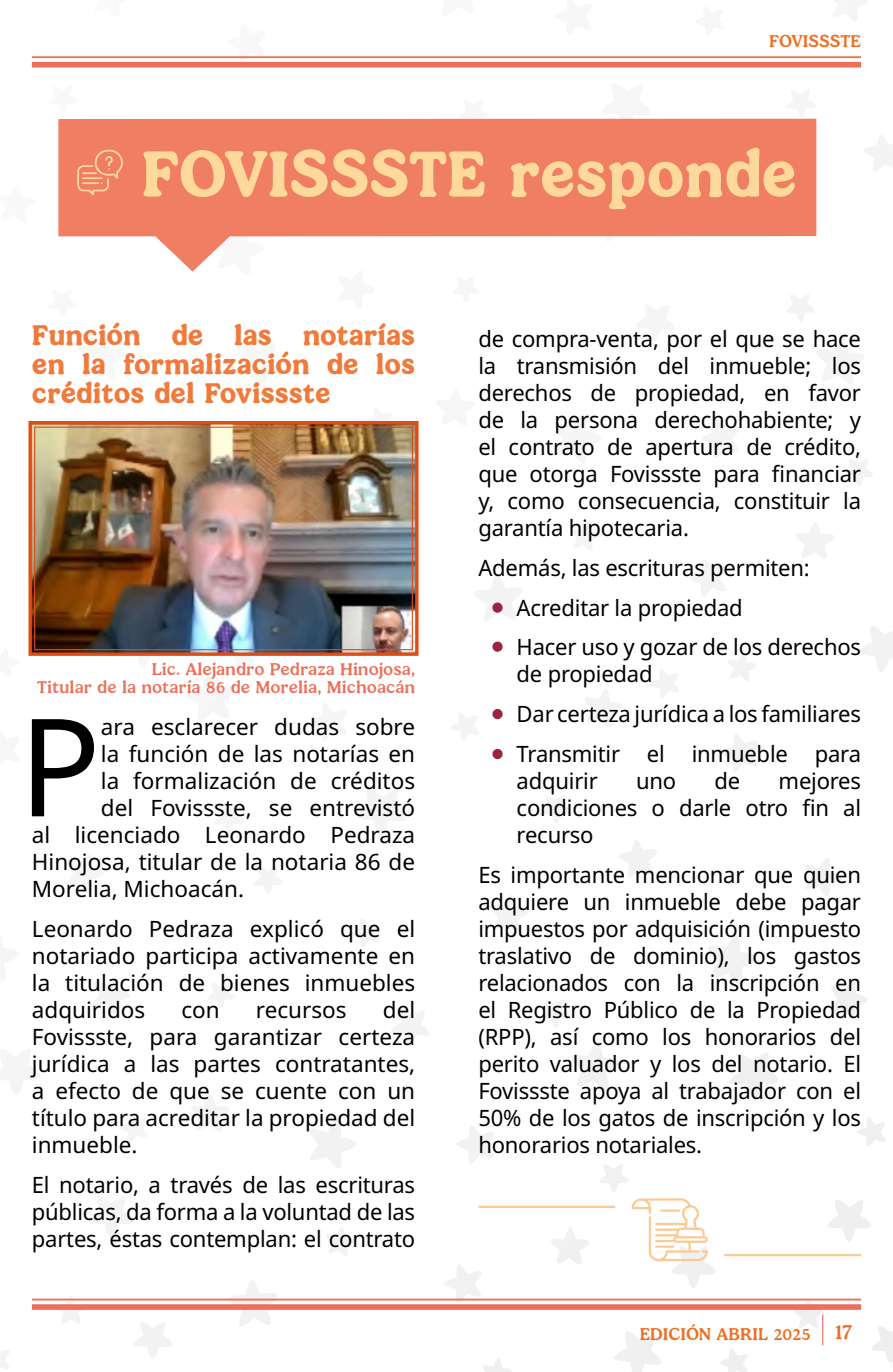
<style>
.page{position:relative;width:893px;height:1372px;background:#fff}
.page>*{position:absolute;margin:0;border:0;box-sizing:border-box;transform-origin:0 0}
.t1{font:135.9px "Noto Sans";color:#000}
.t2{font:700 61.43px "Patria";color:#fed99b}
.t3{font:700 27px/29.2px "Patria";color:#ef7a3b;text-align:justify}
.t4{font:22.5px/27px "Noto Sans";letter-spacing:-.01em;color:#000;text-align:justify}
.t5{font:18px/18px "Patria";color:#ed6f59;text-align:right}
.t6{font:18px "Patria";color:#ed6e1f}
.s1{font-size:22.5px}
</style>
<div class="page">
<svg style="left:708px;top:935px;width:49px;height:50px"></svg>
<svg style="left:614px;top:1331px;width:47px;height:40px"></svg>
<svg style="left:827px;top:1200px;width:44px;height:41px"></svg>
<svg style="left:619px;top:840px;width:38px;height:37px"></svg>
<svg style="left:334px;top:725px;width:12px;height:9px"></svg>
<svg style="left:490px;top:895px;width:38px;height:37px"></svg>
<svg style="left:391px;top:1009px;width:38px;height:37px"></svg>
<svg style="left:457px;top:1125px;width:37px;height:38px"></svg>
<svg style="left:730px;top:1053px;width:48px;height:46px"></svg>
<svg style="left:571px;top:1042px;width:48px;height:48px"></svg>
<svg style="left:228px;top:1280px;width:51px;height:46px"></svg>
<svg style="left:310px;top:1120px;width:46px;height:48px"></svg>
<svg style="left:357px;top:789px;width:48px;height:46px"></svg>
<svg style="left:805px;top:858px;width:37px;height:38px"></svg>
<svg style="left:831px;top:980px;width:37px;height:38px"></svg>
<svg style="left:551px;top:1227px;width:38px;height:37px"></svg>
<svg style="left:444px;top:1265px;width:39px;height:38px"></svg>
<svg style="left:871px;top:1326px;width:22px;height:36px"></svg>
<svg style="left:721px;top:734px;width:37px;height:38px"></svg>
<svg style="left:585px;top:689px;width:37px;height:38px"></svg>
<svg style="left:542px;top:795px;width:28px;height:28px"></svg>
<svg style="left:254px;top:867px;width:28px;height:27px"></svg>
<svg style="left:541px;top:1000px;width:29px;height:27px"></svg>
<svg style="left:857px;top:1117px;width:28px;height:29px"></svg>
<svg style="left:793px;top:1300px;width:31px;height:29px"></svg>
<svg style="left:720px;top:1349px;width:28px;height:22px"></svg>
<svg style="left:599px;top:1164px;width:29px;height:28px"></svg>
<svg style="left:483px;top:1358px;width:28px;height:13px"></svg>
<svg style="left:326px;top:1228px;width:29px;height:28px"></svg>
<svg style="left:352px;top:918px;width:27px;height:29px"></svg>
<svg style="left:451px;top:713px;width:28px;height:27px"></svg>
<svg style="left:90px;top:1196px;width:43px;height:41px"></svg>
<svg style="left:11px;top:1067px;width:29px;height:28px"></svg>
<svg style="left:93px;top:976px;width:36px;height:38px"></svg>
<svg style="left:134px;top:1322px;width:38px;height:36px"></svg>
<svg style="left:191px;top:1095px;width:38px;height:36px"></svg>
<svg style="left:120px;top:1113px;width:27px;height:29px"></svg>
<svg style="left:55px;top:1296px;width:31px;height:27px"></svg>
<svg style="left:1px;top:1350px;width:8px;height:19px"></svg>
<svg style="left:208px;top:983px;width:26px;height:24px"></svg>
<svg style="left:860px;top:626px;width:33px;height:46px"></svg>
<svg style="left:865px;top:134px;width:28px;height:37px"></svg>
<svg style="left:702px;top:420px;width:36px;height:38px"></svg>
<svg style="left:817px;top:337px;width:47px;height:47px"></svg>
<svg style="left:474px;top:574px;width:48px;height:47px"></svg>
<svg style="left:581px;top:457px;width:5px;height:6px"></svg>
<svg style="left:601px;top:118px;width:52px;height:1px"></svg>
<svg style="left:796px;top:522px;width:38px;height:37px"></svg>
<svg style="left:689px;top:559px;width:37px;height:38px"></svg>
<svg style="left:786px;top:294px;width:29px;height:28px"></svg>
<svg style="left:845px;top:459px;width:28px;height:27px"></svg>
<svg style="left:728px;top:653px;width:28px;height:28px"></svg>
<svg style="left:651px;top:669px;width:28px;height:29px"></svg>
<svg style="left:572px;top:523px;width:27px;height:27px"></svg>
<svg style="left:228px;top:58px;width:39px;height:4px"></svg>
<svg style="left:458px;top:118px;width:32px;height:1px"></svg>
<hr style="left:822px;top:1314px;width:1px;height:30px;background:#ed6f59">
<svg style="left:58px;top:119px;width:758px;height:152px;fill:#ef7e63"></svg>
<svg style="left:77px;top:129px;width:88px;height:66px"></svg>
<img style="left:28px;top:420px;width:391px;height:236px">
<div style="left:34px;top:426px;width:379px;height:224px;border:1px solid #e24b12"></div>
<div style="left:492px;top:602px;width:11px;height:10px;background:#9e2341;border-radius:50%"></div>
<div style="left:492px;top:641px;width:11px;height:10px;background:#9e2341;border-radius:50%"></div>
<div style="left:492px;top:709px;width:11px;height:10px;background:#9e2341;border-radius:50%"></div>
<div style="left:492px;top:749px;width:11px;height:10px;background:#9e2341;border-radius:50%"></div>
<svg style="left:631px;top:1198px;width:85px;height:90px"></svg>
<hr style="left:478px;top:1205px;width:137px;height:2px;background:#fbca94">
<hr style="left:724px;top:1253px;width:137px;height:3px;background:#fbca94">
<hr style="left:32px;top:1298px;width:829px;height:2px;background:#ed6f59">
<div style="left:32px;top:1304px;width:829px;height:5px;background:#ed6f59"></div>
<hr style="left:32px;top:56px;width:829px;height:2px;background:#ed6f59">
<div style="left:32px;top:62px;width:829px;height:5px;background:#ed6f59"></div>
<p class="t6" style="left:769px;top:30px;width:94px">FOVISSSTE</p>
<h2 class="t2" style="left:141px;top:134px;width:657px">FOVISSSTE responde</h2>
<p class="t3" style="left:32px;top:320px;width:385px">Función de las notarías en la formalización de los créditos del Fovissste</p>
<p class="t5" style="left:37px;top:659px;width:379px">Lic. Alejandro Pedraza Hinojosa,<br>Titular de la notaría 86 de Morelia, Michoacán</p>
<h1 class="t1" style="left:19px;top:671px;width:84px">P</h1>
<p class="t4" style="left:101px;top:714px;width:316px">ara esclarecer dudas sobre</p>
<p class="t4" style="left:101px;top:741px;width:316px">la función de las notarías en</p>
<p class="t4" style="left:101px;top:768px;width:316px">la formalización de créditos</p>
<p class="t4" style="left:101px;top:795px;width:316px">del Fovissste, se entrevistó</p>
<p class="t4" style="left:32px;top:822px;width:385px">al licenciado Leonardo Pedraza</p>
<p class="t4" style="left:32px;top:849px;width:385px">Hinojosa, titular de la notaria 86 de</p>
<p class="t4" style="left:32px;top:876px;width:214px">Morelia, Michoacán.</p>
<p class="t4" style="left:32px;top:916px;width:385px">Leonardo Pedraza explicó que el notariado participa activamente en la titulación de bienes inmuebles adquiridos</p>
<p class="t4" style="left:32px;top:997px;width:385px;text-indent:351px">del Fovissste, para garantizar certeza jurídica a las partes contratantes, a efecto de que se cuente con un título para acreditar la propiedad del inmueble.</p>
<p class="t4" style="left:32px;top:1171px;width:385px">El notario, a través de las escrituras públicas, da forma a la voluntad de las partes, éstas contemplan: el contrato</p>
<p class="t4" style="left:181px;top:997px;width:40px">con</p>
<p class="t4" style="left:256px;top:997px;width:92px">recursos</p>
<p class="t4" style="left:478px;top:326px;width:384px">de compra-venta, por el que se hace la transmisión del inmueble; los derechos de propiedad, en favor de la persona derechohabiente; y el contrato de apertura de crédito, que otorga Fovissste para financiar y, como consecuencia, constituir la garantía hipotecaria.</p>
<p class="t4" style="left:517px;top:548px;width:346px;line-height:39.8px;text-align:left;text-indent:-38px">Además, las escrituras permiten:<br>Acreditar la propiedad<br>Hacer uso y gozar de los derechos</p>
<p class="t4" style="left:517px;top:654px;width:346px;line-height:39.8px;text-align:left">de propiedad<br>Dar certeza jurídica a los familiares<br>Transmitir el inmueble para</p>
<p class="t4" style="left:517px;top:767px;width:83px">adquirir</p>
<p class="t4" style="left:636px;top:767px;width:42px">uno</p>
<p class="t4" style="left:715px;top:767px;width:27px">de</p>
<p class="t4" style="left:517px;top:767px;width:346px;text-indent:262px">mejores condiciones o darle otro fin al recurso</p>
<p class="t4" style="left:478px;top:861px;width:384px">Es importante mencionar que quien adquiere un inmueble debe pagar impuestos por adquisición (impuesto traslativo de dominio), los gastos relacionados con la inscripción en el Registro Público de la Propiedad (RPP), así como los honorarios del perito valuador y los del notario. El Fovissste apoya al trabajador con el 50% de los gatos de inscripción y los honorarios notariales.</p>
<p class="t6" style="left:640px;top:1322px;width:215px">EDICIÓN ABRIL 2025 <span class="s1">17</span></p>
</div>
